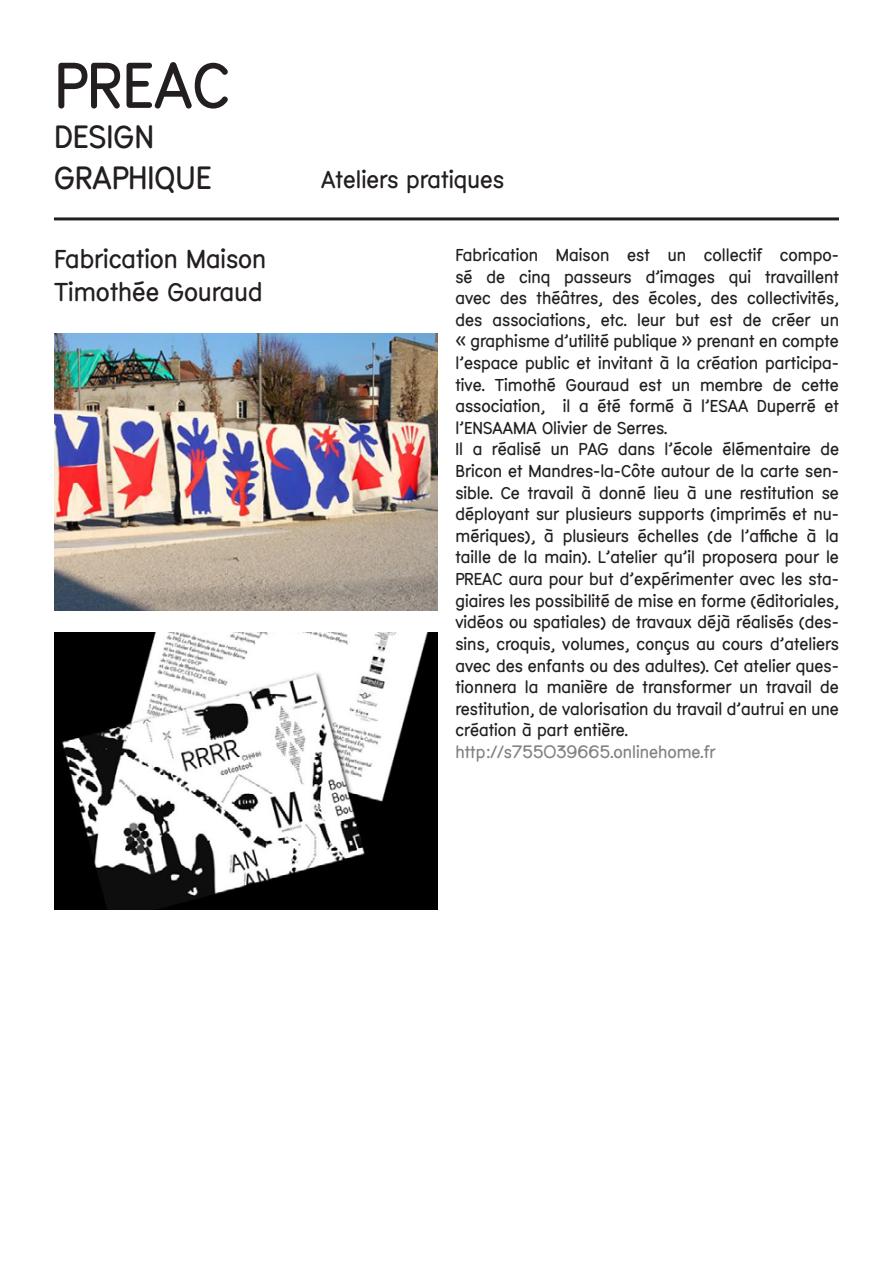
<style>
.page{position:relative;width:893px;height:1263px;background:#fff}
.page>*{position:absolute;margin:0;border:0;box-sizing:border-box;transform-origin:0 0}
.t1{font:67.35px "Bza";color:#231f20}
.t2{font:33.6px/40.3px "Bza";color:#231f20}
.t3{font:27px/32.4px "Bza";color:#231f20}
.t4{font:25.2px "Bza";color:#231f20}
.t5{font:18px/21.6px "Bza";color:#231f20}
.t6{font:18px "Bza";color:#808285}
</style>
<div class="page">
<hr style="left:54px;top:217px;width:785px;height:3px;background:#231f20">
<img style="left:54px;top:334px;width:383px;height:277px">
<img style="left:54px;top:632px;width:383px;height:278px">
<h1 class="t1" style="left:54px;top:42px;width:178px">PREAC</h1>
<h2 class="t2" style="left:54px;top:117px;width:159px">DESIGN<br>GRAPHIQUE</h2>
<h3 class="t4" style="left:321px;top:163px;width:184px">Ateliers pratiques</h3>
<h3 class="t3" style="left:54px;top:243px;width:214px">Fabrication Maison<br>Timothée Gouraud</h3>
<p class="t5" style="left:455px;top:244px;width:385px">Fabrication Maison est un collectif compo&shy;sé de cinq passeurs d’images qui travaillent avec des théâtres, des écoles, des collectivités, des associations, etc. leur but est de créer un « graphisme d’utilité publique » prenant en compte l’espace public et invitant à la création participa&shy;tive. Timothé Gouraud est un membre de cette association, il a été formé à l’ESAA Duperré et l’ENSAAMA Olivier de Serres.<br>Il a réalisé un PAG dans l’école élémentaire de Bricon et Mandres-la-Côte autour de la carte sen&shy;sible. Ce travail à donné lieu à une restitution se déployant sur plusieurs supports (imprimés et nu&shy;mériques), à plusieurs échelles (de l’affiche à la taille de la main). L’atelier qu’il proposera pour le PREAC aura pour but d’expérimenter avec les sta&shy;giaires les possibilité de mise en forme (éditoriales, vidéos ou spatiales) de travaux déjà réalisés (des&shy;sins, croquis, volumes, conçus au cours d’ateliers avec des enfants ou des adultes). Cet atelier ques&shy;tionnera la manière de transformer un travail de restitution, de valorisation du travail d’autrui en une création à part entière.</p>
<p class="t6" style="left:455px;top:740px;width:261px">http://s755039665.onlinehome.fr</p>
</div>
